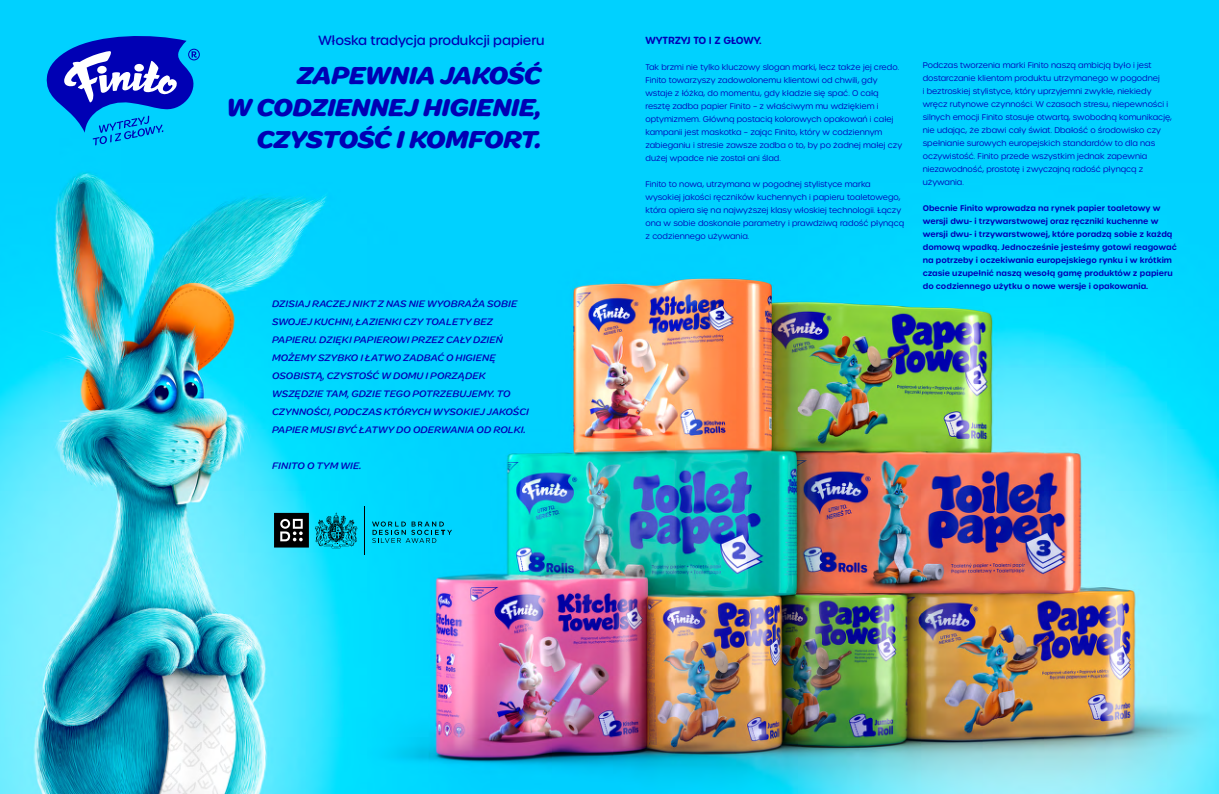
<style>
.page{position:relative;width:1219px;height:794px;background:#fff}
.page>*{position:absolute;margin:0;border:0;box-sizing:border-box;transform-origin:0 0}
.t1{font:italic 700 26px/32px "Marigny";letter-spacing:-.02em;color:#0000b4;text-align:right}
.t2{font:500 13px "Urbane Rounded";letter-spacing:-.01em;color:#0000b4}
.t3{font:italic 500 10px/18px "Marigny";letter-spacing:-.01em;color:#0000b4}
.t4{font:600 10px "Urbane Rounded";letter-spacing:-.015em;color:#0000b4}
.t5{font:300 8px/13px "Urbane Rounded";color:#0000b4}
.t6{font:600 8px/13px "Urbane Rounded";color:#0000b4}
</style>
<div class="page">
<img style="left:0;top:0;width:1219px;height:794px">
<svg style="left:315px;top:512px;width:42px;height:36px"></svg>
<hr style="left:364px;top:506px;width:1px;height:48px;background:#000">
<div style="left:274px;top:513px;width:35px;height:34px;background:#000"></div>
<svg style="left:280px;top:519px;width:23px;height:22px"></svg>
<svg style="left:372px;top:521px;width:80px;height:22px"></svg>
<svg style="left:46px;top:33px;width:155px;height:112px"></svg>
<h2 class="t2" style="left:318px;top:32px;width:228px">Włoska tradycja produkcji papieru</h2>
<h1 class="t1" style="left:226px;top:61px;width:317px">ZAPEWNIA JAKOŚĆ<br>W CODZIENNEJ HIGIENIE,<br>CZYSTOŚĆ I KOMFORT.</h1>
<p class="t3" style="left:272px;top:295px;width:259px">DZISIAJ RACZEJ NIKT Z NAS NIE WYOBRAŻA SOBIE SWOJEJ KUCHNI, ŁAZIENKI CZY TOALETY BEZ PAPIERU. DZIĘKI PAPIEROWI PRZEZ CAŁY DZIEŃ MOŻEMY SZYBKO I ŁATWO ZADBAĆ O HIGIENĘ OSOBISTĄ, CZYSTOŚĆ W DOMU I PORZĄDEK WSZĘDZIE TAM, GDZIE TEGO POTRZEBUJEMY. TO CZYNNOŚCI, PODCZAS KTÓRYCH WYSOKIEJ JAKOŚCI PAPIER MUSI BYĆ ŁATWY DO ODERWANIA OD ROLKI.</p>
<p class="t3" style="left:272px;top:457px;width:91px">FINITO O TYM WIE.</p>
<p class="t4" style="left:645px;top:33px;width:118px">WYTRZYJ TO I Z GŁOWY.</p>
<p class="t5" style="left:645px;top:60px;width:258px">Tak brzmi nie tylko kluczowy slogan marki, lecz także jej credo.<br>Finito towarzyszy zadowolonemu klientowi od chwili, gdy wstaje z łóżka, do momentu, gdy kładzie się spać. O całą resztę zadba papier Finito – z właściwym mu wdziękiem i optymizmem. Główną postacią kolorowych opakowań i całej kampanii jest maskotka – zając Finito, który w codziennym zabieganiu i stresie zawsze zadba o to, by po żadnej małej czy dużej wpadce nie został ani ślad.</p>
<p class="t5" style="left:645px;top:177px;width:260px">Finito to nowa, utrzymana w pogodnej stylistyce marka wysokiej jakości ręczników kuchennych i papieru toaletowego, która opiera się na najwyższej klasy włoskiej technologii. Łączy ona w sobie doskonałe parametry i prawdziwą radość płynącą z codziennego używania.</p>
<p class="t5" style="left:923px;top:59px;width:251px">Podczas tworzenia marki Finito naszą ambicją było i jest dostarczanie klientom produktu utrzymanego w pogodnej<br>i beztroskiej stylistyce, który uprzyjemni zwykłe, niekiedy wręcz rutynowe czynności. W czasach stresu, niepewności i silnych emocji Finito stosuje otwartą, swobodną komunikację, nie udając, że zbawi cały świat. Dbałość o środowisko czy spełnianie surowych europejskich standardów to dla nas oczywistość. Finito przede wszystkim jednak zapewnia niezawodność, prostotę i zwyczajną radość płynącą z używania.</p>
<p class="t6" style="left:923px;top:202px;width:256px">Obecnie Finito wprowadza na rynek papier toaletowy w wersji dwu- i trzywarstwowej oraz ręczniki kuchenne w wersji dwu- i trzywarstwowej, które poradzą sobie z każdą domową wpadką. Jednocześnie jesteśmy gotowi reagować na potrzeby i oczekiwania europejskiego rynku i w krótkim czasie uzupełnić naszą wesołą gamę produktów z papieru do codziennego użytku o nowe wersje i opakowania.</p>
</div>
